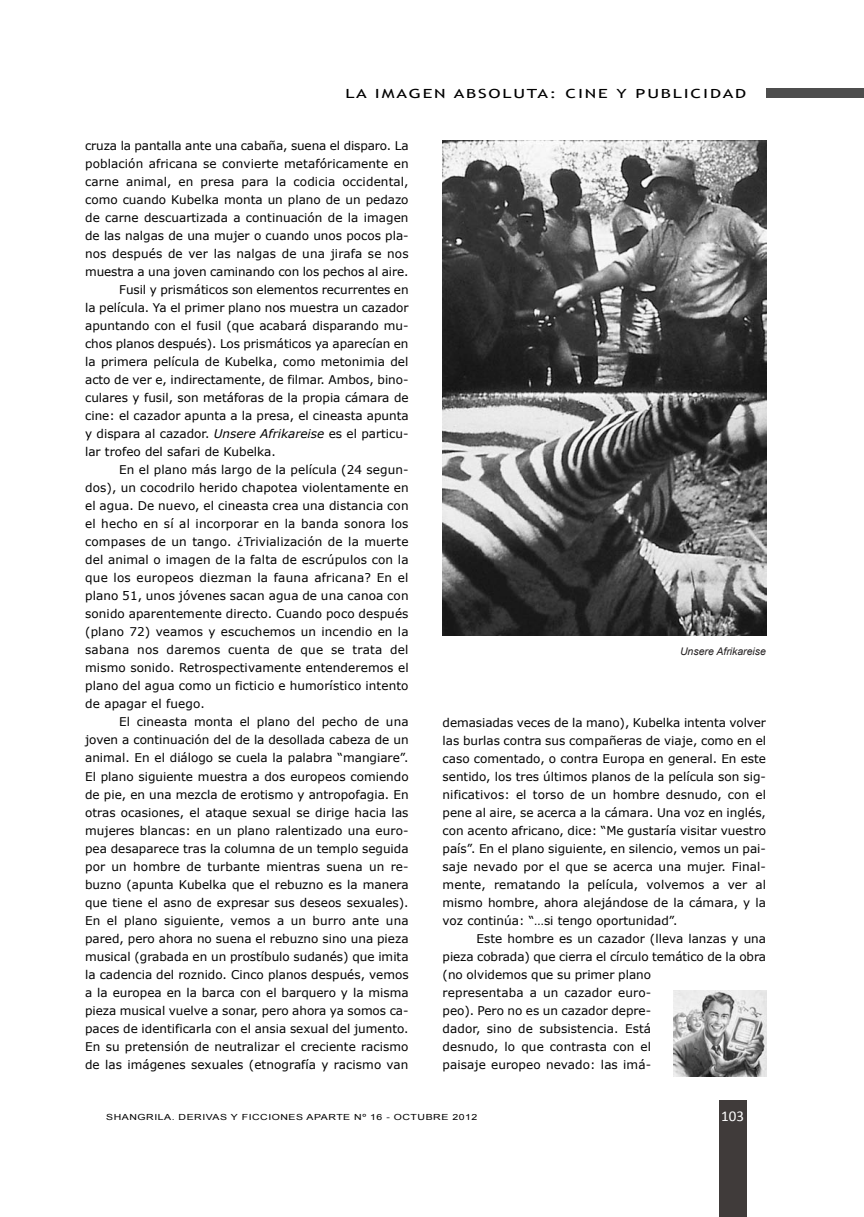
<style>
.page{position:relative;width:864px;height:1217px;background:#fff}
.page>*{position:absolute;margin:0;border:0;box-sizing:border-box;transform-origin:0 0}
.t1{font:15px "Calibri";color:#fff}
.t2{font:12.6px "Trebuchet MS";letter-spacing:.1em;color:#000;scale:1.43 1}
.t3{font:12px/18px "Verdana";color:#000;text-align:justify}
.t4{font:12px "Verdana";letter-spacing:.02em;color:#000}
.t5{font:italic 10.5px "Arial";color:#231f20}
.t6{font:8.4px "Arial";letter-spacing:.05em;color:#000;scale:1.25 1}
.s1{font-style:italic}
</style>
<div class="page">
<div style="left:765px;top:89px;width:98px;height:9px;background:#4d4d4d"></div>
<div style="left:718px;top:1100px;width:28px;height:116px;background:#403b3a"></div>
<img style="left:673px;top:990px;width:92px;height:85px">
<img style="left:442px;top:140px;width:323px;height:495px">
<p class="t2" style="left:345px;top:86px;width:282px">LA IMAGEN ABSOLUTA: CINE Y PUBLICIDAD</p>
<p class="t3" style="left:85px;top:136px;width:325px">cruza la pantalla ante una cabaña, suena el disparo. La</p>
<p class="t3" style="left:85px;top:154px;width:325px">población africana se convierte metafóricamente en</p>
<p class="t3" style="left:85px;top:172px;width:325px">carne animal, en presa para la codicia occidental,</p>
<p class="t3" style="left:85px;top:190px;width:325px">como cuando Kubelka monta un plano de un pedazo</p>
<p class="t3" style="left:85px;top:208px;width:325px">de carne descuartizada a continuación de la imagen</p>
<p class="t3" style="left:85px;top:226px;width:325px">de las nalgas de una mujer o cuando unos pocos pla-</p>
<p class="t3" style="left:85px;top:244px;width:325px">nos después de ver las nalgas de una jirafa se nos</p>
<p class="t3" style="left:85px;top:262px;width:325px">muestra a una joven caminando con los pechos al aire.</p>
<p class="t3" style="left:119px;top:280px;width:291px">Fusil y prismáticos son elementos recurrentes en</p>
<p class="t3" style="left:85px;top:298px;width:325px">la película. Ya el primer plano nos muestra un cazador</p>
<p class="t3" style="left:85px;top:316px;width:325px">apuntando con el fusil (que acabará disparando mu-</p>
<p class="t3" style="left:85px;top:334px;width:325px">chos planos después). Los prismáticos ya aparecían en</p>
<p class="t3" style="left:85px;top:352px;width:325px">la primera película de Kubelka, como metonimia del</p>
<p class="t3" style="left:85px;top:370px;width:325px">acto de ver e, indirectamente, de filmar. ambos, bino-</p>
<p class="t3" style="left:85px;top:388px;width:325px">culares y fusil, son metáforas de la propia cámara de</p>
<p class="t3" style="left:85px;top:406px;width:325px">cine: el cazador apunta a la presa, el cineasta apunta</p>
<p class="t3" style="left:85px;top:424px;width:325px">y dispara al cazador. <span class="s1">Unsere Afrikareise</span> es el particu-</p>
<p class="t3" style="left:85px;top:442px;width:192px">lar trofeo del safari de Kubelka.</p>
<p class="t3" style="left:119px;top:460px;width:291px">En el plano más largo de la película (24 segun-</p>
<p class="t3" style="left:85px;top:478px;width:325px">dos), un cocodrilo herido chapotea violentamente en</p>
<p class="t3" style="left:85px;top:496px;width:325px">el agua. De nuevo, el cineasta crea una distancia con</p>
<p class="t3" style="left:85px;top:514px;width:325px">el hecho en sí al incorporar en la banda sonora los</p>
<p class="t3" style="left:85px;top:532px;width:325px">compases de un tango. ¿Trivialización de la muerte</p>
<p class="t3" style="left:85px;top:550px;width:325px">del animal o imagen de la falta de escrúpulos con la</p>
<p class="t4" style="left:85px;top:570px;width:325px">que los europeos diezman la fauna africana? En el</p>
<p class="t3" style="left:85px;top:586px;width:325px">plano 51, unos jóvenes sacan agua de una canoa con</p>
<p class="t3" style="left:85px;top:604px;width:325px">sonido aparentemente directo. cuando poco después</p>
<p class="t3" style="left:85px;top:622px;width:325px">(plano 72) veamos y escuchemos un incendio en la</p>
<p class="t4" style="left:85px;top:642px;width:325px">sabana nos daremos cuenta de que se trata del</p>
<p class="t3" style="left:85px;top:658px;width:325px">mismo sonido. retrospectivamente entenderemos el</p>
<p class="t3" style="left:85px;top:676px;width:325px">plano del agua como un ficticio e humorístico intento</p>
<p class="t3" style="left:85px;top:694px;width:121px">de apagar el fuego.</p>
<p class="t3" style="left:119px;top:712px;width:291px">El cineasta monta el plano del pecho de una</p>
<p class="t3" style="left:85px;top:730px;width:325px">joven a continuación del de la desollada cabeza de un</p>
<p class="t3" style="left:85px;top:748px;width:325px">animal. En el diálogo se cuela la palabra “mangiare”.</p>
<p class="t3" style="left:85px;top:766px;width:325px">El plano siguiente muestra a dos europeos comiendo</p>
<p class="t3" style="left:85px;top:784px;width:325px">de pie, en una mezcla de erotismo y antropofagia. En</p>
<p class="t3" style="left:85px;top:802px;width:325px">otras ocasiones, el ataque sexual se dirige hacia las</p>
<p class="t3" style="left:85px;top:820px;width:325px">mujeres blancas: en un plano ralentizado una euro-</p>
<p class="t3" style="left:85px;top:838px;width:325px">pea desaparece tras la columna de un templo seguida</p>
<p class="t3" style="left:85px;top:856px;width:325px">por un hombre de turbante mientras suena un re-</p>
<p class="t3" style="left:85px;top:874px;width:325px">buzno (apunta Kubelka que el rebuzno es la manera</p>
<p class="t3" style="left:85px;top:892px;width:325px">que tiene el asno de expresar sus deseos sexuales).</p>
<p class="t3" style="left:85px;top:910px;width:325px">En el plano siguiente, vemos a un burro ante una</p>
<p class="t3" style="left:85px;top:928px;width:325px">pared, pero ahora no suena el rebuzno sino una pieza</p>
<p class="t3" style="left:85px;top:946px;width:325px">musical (grabada en un prostíbulo sudanés) que imita</p>
<p class="t3" style="left:85px;top:964px;width:325px">la cadencia del roznido. cinco planos después, vemos</p>
<p class="t3" style="left:85px;top:982px;width:325px">a la europea en la barca con el barquero y la misma</p>
<p class="t3" style="left:85px;top:1000px;width:325px">pieza musical vuelve a sonar, pero ahora ya somos ca-</p>
<p class="t3" style="left:85px;top:1018px;width:325px">paces de identificarla con el ansia sexual del jumento.</p>
<p class="t3" style="left:85px;top:1036px;width:325px">En su pretensión de neutralizar el creciente racismo</p>
<p class="t3" style="left:85px;top:1054px;width:325px">de las imágenes sexuales (etnografía y racismo van</p>
<p class="t5" style="left:679px;top:645px;width:87px">Unsere Afrikareise</p>
<p class="t3" style="left:442px;top:713px;width:325px">demasiadas veces de la mano), Kubelka intenta volver las burlas contra sus compañeras de viaje, como en el caso comentado, o contra Europa en general. En este sentido, los tres últimos planos de la película son sig&shy;nificativos: el torso de un hombre desnudo, con el pene al aire, se acerca a la cámara. una voz en inglés, con acento africano, dice: “Me gustaría visitar vuestro país”. En el plano siguiente, en silencio, vemos un pai&shy;saje nevado por el que se acerca una mujer. Final&shy;mente, rematando la película, volvemos a ver al mismo hombre, ahora alejándose de la cámara, y la voz continúa: “…si tengo oportunidad”.</p>
<p class="t3" style="left:442px;top:929px;width:325px;text-align:left;text-indent:34px">Este hombre es un cazador (lleva lanzas y una pieza cobrada) que cierra el círculo temático de la obra (no olvidemos que su primer plano<br>representaba a un cazador euro-<br>peo). Pero no es un cazador depre-<br>dador, sino de subsistencia. Está<br>desnudo, lo que contrasta con el<br>paisaje europeo nevado: las imá-</p>
<p class="t1" style="left:721px;top:1106px;width:24px">103</p>
<p class="t6" style="left:106px;top:1112px;width:298px">SHANGRILA. DERIVAS Y FICCIONES APARTE Nº 16 - OCTUBRE 2012</p>
</div>
